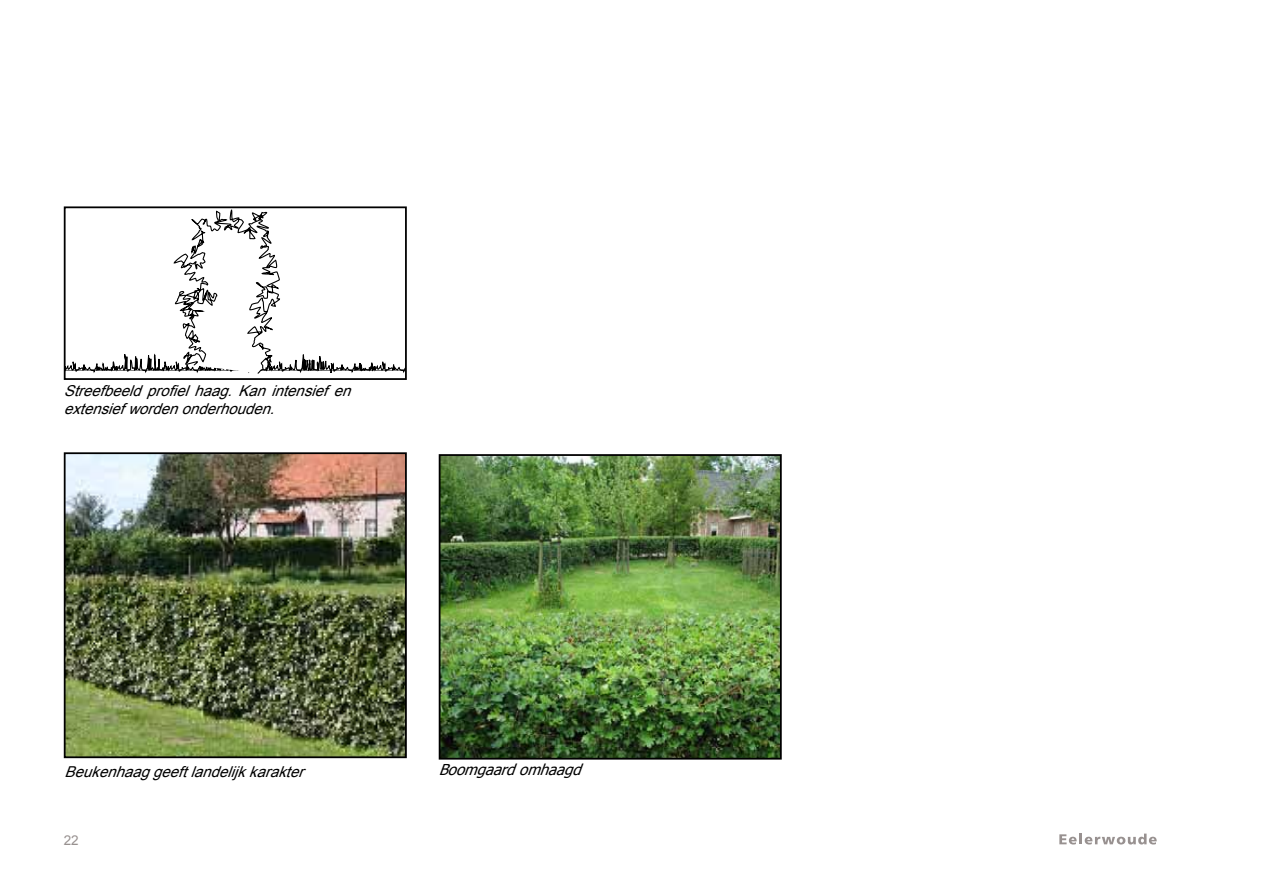
<style>
.page{position:relative;width:1263px;height:893px;background:#fff}
.page>*{position:absolute;margin:0;border:0;box-sizing:border-box;transform-origin:0 0}
.t1{font:italic 15px/18px "Arial";color:#000}
.t2{font:italic 15px "Tahoma";color:#000}
.t3{font:13.5px "Arial";color:#989190}
</style>
<div class="page">
<svg style="left:1059px;top:834px;width:98px;height:10px"></svg>
<img style="left:67px;top:455px;width:337px;height:300px">
<div style="left:64px;top:452px;width:343px;height:306px;border:2px solid #000"></div>
<svg style="left:67px;top:209px;width:337px;height:165px"></svg>
<div style="left:64px;top:206px;width:343px;height:174px;border:2px solid #000"></div>
<img style="left:442px;top:457px;width:337px;height:300px">
<div style="left:439px;top:454px;width:343px;height:306px;border:2px solid #000"></div>
<p class="t1" style="left:64px;top:382px;width:295px">Streefbeeldprofielhaag.Kanintensiefen extensiefwordenonderhouden.</p>
<p class="t1" style="left:65px;top:763px;width:247px">Beukenhaaggeeftlandelijkkarakter</p>
<p class="t3" style="left:64px;top:831px;width:17px">22</p>
<p class="t2" style="left:439px;top:760px;width:150px">Boomgaardomhaagd</p>
</div>
